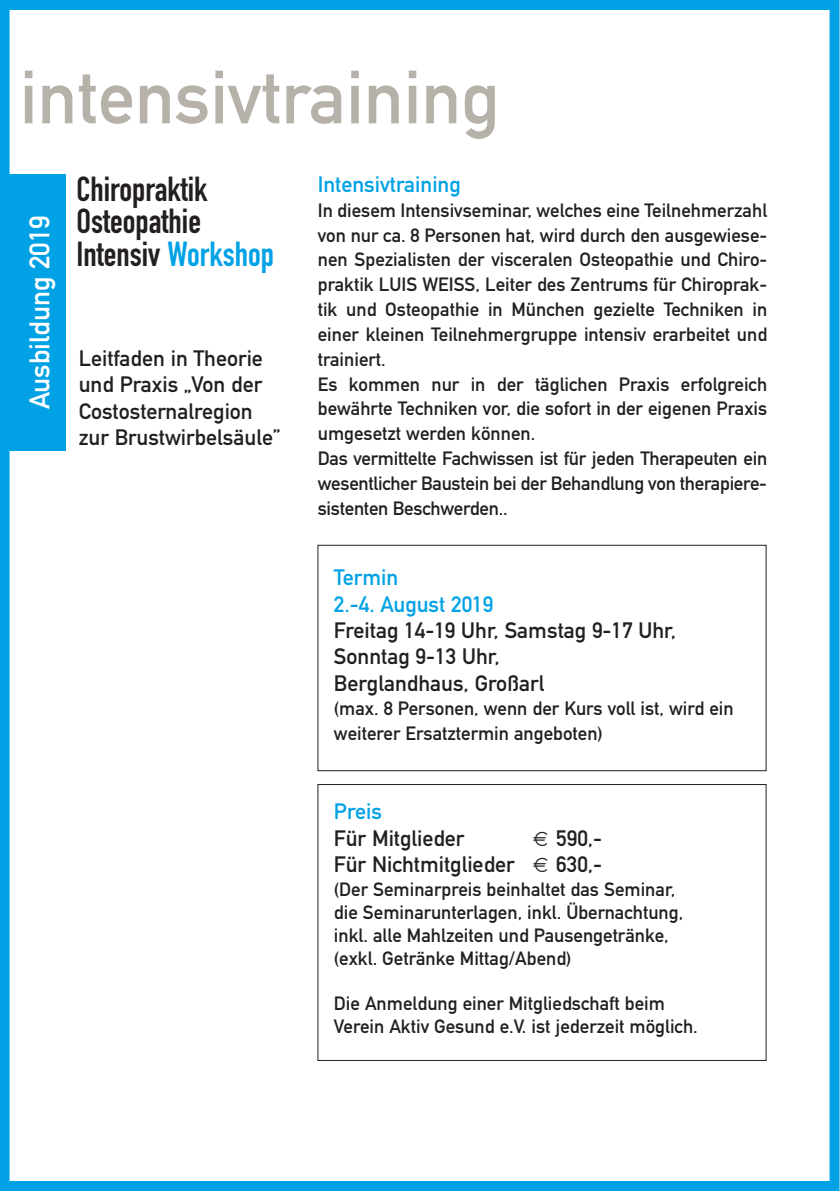
<style>
.page{position:relative;width:840px;height:1191px;background:#fff}
.page>*{position:absolute;margin:0;border:0;box-sizing:border-box;transform-origin:0 0}
.t1{font:74px "DIN Mittelschrift Alternate";color:#b6b1a9}
.t2{font:34.2px/33px "DIN Engschrift";color:#231f20}
.t3{font:28px "DIN Mittelschrift Alternate";color:#fff}
.t4{font:22px/26.4px "DIN Mittelschrift Alternate";color:#231f20}
.t5{font:22px/26.4px "DIN Mittelschrift Alternate";color:#00a2e5}
.t6{font:19px/24.8px "DIN Mittelschrift Alternate";color:#231f20}
.s1{color:#00a2e5}
</style>
<div class="page">
<div style="left:0;top:0;width:839px;height:1191px;border:10px solid #00a2e5"></div>
<div style="left:0;top:174px;width:66px;height:277px;background:#00a2e5"></div>
<svg style="left:317px;top:545px;width:448px;height:515px"></svg>
<svg style="left:533px;top:831px;width:14px;height:14px"></svg>
<svg style="left:533px;top:857px;width:14px;height:15px"></svg>
<h1 class="t1" style="left:20px;top:71px;width:481px">intensivtraining</h1>
<p class="t5" style="left:317px;top:173px;width:144px">Intensivtraining</p>
<p class="t6" style="left:317px;top:200px;width:450px">In diesem Intensivseminar, welches eine Teilnehmerzahl von nur ca. 8 Personen hat, wird durch den ausgewiese&shy;nen Spezialisten der visceralen Osteopathie und Chiro&shy;praktik LUIS WEISS, Leiter des Zentrums für Chiroprak&shy;tik und Osteopathie in München gezielte Techniken in einer kleinen Teilnehmergruppe intensiv erarbeitet und trainiert.<br>Es kommen nur in der täglichen Praxis erfolgreich bewährte Techniken vor, die sofort in der eigenen Praxis umgesetzt werden können.<br>Das vermittelte Fachwissen ist für jeden Therapeuten ein wesentlicher Baustein bei der Behandlung von therapiere&shy;sistenten Beschwerden..</p>
<h2 class="t2" style="left:76px;top:176px;width:199px">Chiropraktik<br>Osteopathie<br>Intensiv <span class="s1">Workshop</span></h2>
<h3 class="t3" style="left:30px;top:409px;width:195px;rotate:-90deg">Ausbildung 2019</h3>
<p class="t4" style="left:79px;top:347px;width:203px">Leitfaden in Theorie und Praxis „Von der<br>Costosternalregion zur Brustwirbelsäule”</p>
<p class="t5" style="left:334px;top:566px;width:161px">Termin<br>2.-4. August 2019</p>
<p class="t4" style="left:334px;top:619px;width:343px">Freitag 14-19 Uhr, Samstag 9-17 Uhr,<br>Sonntag 9-13 Uhr,<br>Berglandhaus, Großarl</p>
<p class="t6" style="left:334px;top:697px;width:401px">(max. 8 Personen, wenn der Kurs voll ist, wird ein weiterer Ersatztermin angeboten)</p>
<p class="t5" style="left:334px;top:800px;width:50px">Preis</p>
<p class="t4" style="left:334px;top:827px;width:132px">Für Mitglieder</p>
<p class="t4" style="left:556px;top:827px;width:47px">590,-</p>
<p class="t4" style="left:334px;top:853px;width:182px">Für Nichtmitglieder</p>
<p class="t4" style="left:556px;top:853px;width:47px">630,-</p>
<p class="t6" style="left:334px;top:880px;width:350px;line-height:22.8px">(Der Seminarpreis beinhaltet das Seminar, die Seminarunterlagen, inkl. Übernachtung, inkl. alle Mahlzeiten und Pausengetränke, (exkl. Getränke Mittag/Abend)</p>
<p class="t6" style="left:334px;top:994px;width:365px;line-height:22.8px">Die Anmeldung einer Mitgliedschaft beim<br>Verein Aktiv Gesund e.V. ist jederzeit möglich.</p>
</div>
